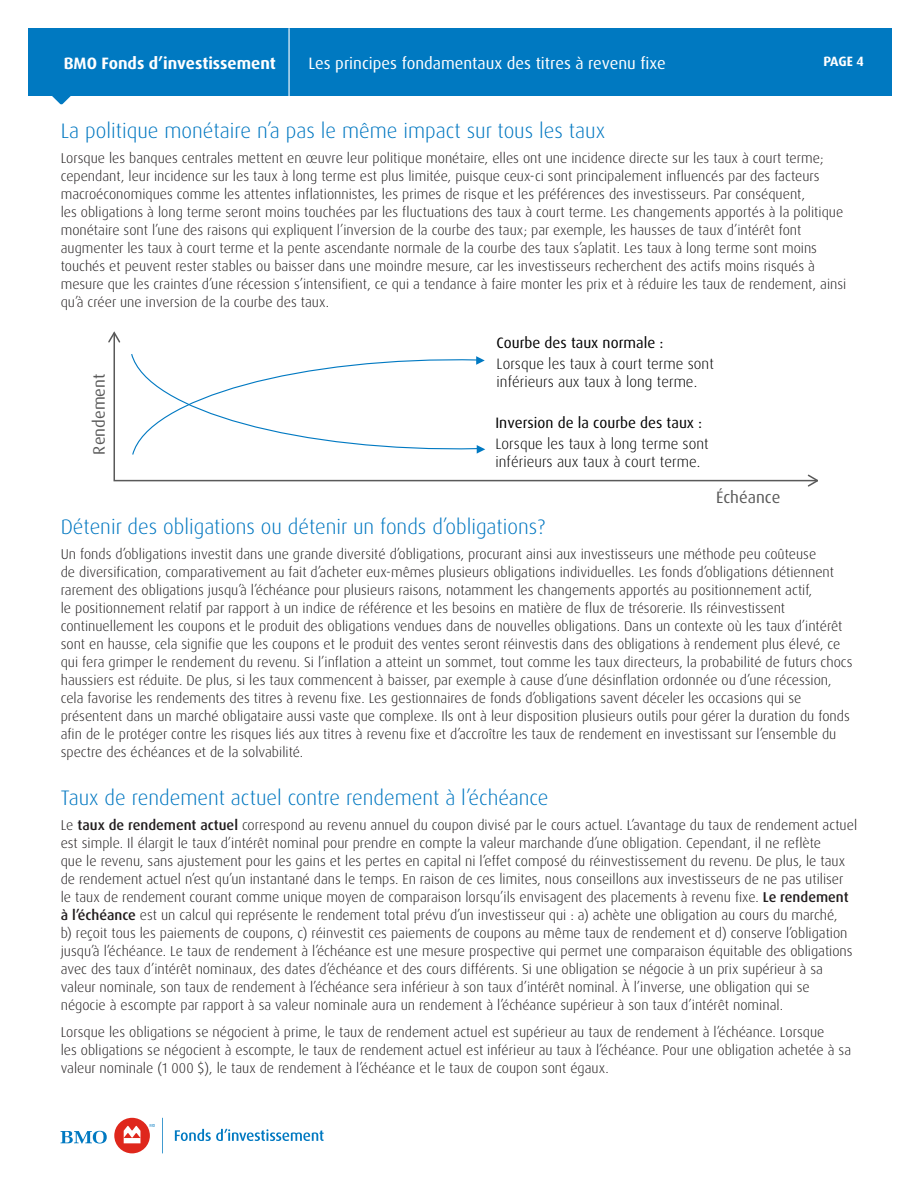
<style>
.page{position:relative;width:918px;height:1188px;background:#fff}
.page>*{position:absolute;margin:0;border:0;box-sizing:border-box;transform-origin:0 0}
.t1{font:300 21px "Dax Pro";color:#0077c1}
.t2{font:16.5px "Dax Pro";color:#fff}
.t3{font:700 16.5px "Dax Pro";color:#fff}
.t4{font:16.5px "Dax Pro";color:#595959}
.t5{font:300 15.15px/18.1px "Dax Pro";color:#000}
.t6{font:15.15px "Dax Pro";color:#000}
.Body_text{font:300 14.25px/18px "Dax Pro";color:#211d1e}
.t7{font:700 13.5px "Dax Pro";color:#fff}
.s1{font-weight:500}
</style>
<div class="page">
<div style="left:28px;top:28px;width:864px;height:68px;background:#0079c1"></div>
<svg style="left:52px;top:96px;width:19px;height:9px"></svg>
<svg style="left:113px;top:344px;width:693px;height:138px"></svg>
<svg style="left:806px;top:474px;width:12px;height:13px"></svg>
<svg style="left:108px;top:331px;width:13px;height:13px"></svg>
<svg style="left:130px;top:353px;width:355px;height:103px"></svg>
<svg style="left:175px;top:1129px;width:149px;height:12px"></svg>
<svg style="left:61px;top:1131px;width:46px;height:13px"></svg>
<div style="left:114px;top:1118px;width:36px;height:35px;background:#df271c;border-radius:50%"></div>
<svg style="left:124px;top:1126px;width:16px;height:17px"></svg>
<svg style="left:162px;top:1118px;width:1px;height:35px"></svg>
<svg style="left:150px;top:1124px;width:5px;height:3px"></svg>
<hr style="left:288px;top:28px;width:2px;height:68px;background:#fff">
<p class="t3" style="left:64px;top:52px;width:214px">BMO Fonds d’investissement</p>
<p class="t2" style="left:309px;top:52px;width:359px">Les principes fondamentaux des titres à revenu fixe</p>
<p class="t7" style="left:823px;top:53px;width:42px">PAGE 4</p>
<h2 class="t1" style="left:61px;top:117px;width:546px">La politique monétaire n’a pas le même impact sur tous les taux</h2>
<p class="Body_text" style="left:61px;top:149px;width:787px">Lorsque les banques centrales mettent en œuvre leur politique monétaire, elles ont une incidence directe sur les taux à court terme; cependant, leur incidence sur les taux à long terme est plus limitée, puisque ceux-ci sont principalement influencés par des facteurs macroéconomiques comme les attentes inflationnistes, les primes de risque et les préférences des investisseurs. Par conséquent,<br>les obligations à long terme seront moins touchées par les fluctuations des taux à court terme. Les changements apportés à la politique monétaire sont l’une des raisons qui expliquent l’inversion de la courbe des taux; par exemple, les hausses de taux d’intérêt font augmenter les taux à court terme et la pente ascendante normale de la courbe des taux s’aplatit. Les taux à long terme sont moins touchés et peuvent rester stables ou baisser dans une moindre mesure, car les investisseurs recherchent des actifs moins risqués à mesure que les craintes d’une récession s’intensifient, ce qui a tendance à faire monter les prix et à réduire les taux de rendement, ainsi qu’à créer une inversion de la courbe des taux.</p>
<p class="t4" style="left:88px;top:455px;width:82px;rotate:-90deg">Rendement</p>
<p class="t6" style="left:497px;top:333px;width:168px">Courbe des taux normale :</p>
<p class="t5" style="left:497px;top:355px;width:219px">Lorsque les taux à court terme sont inférieurs aux taux à long terme.</p>
<p class="t6" style="left:496px;top:413px;width:208px">Inversion de la courbe des taux :</p>
<p class="t5" style="left:496px;top:435px;width:215px">Lorsque les taux à long terme sont inférieurs aux taux à court terme.</p>
<p class="t4" style="left:716px;top:487px;width:66px">Échéance</p>
<h2 class="t1" style="left:61px;top:513px;width:486px">Détenir des obligations ou détenir un fonds d’obligations?</h2>
<p class="Body_text" style="left:61px;top:545px;width:793px">Un fonds d’obligations investit dans une grande diversité d’obligations, procurant ainsi aux investisseurs une méthode peu coûteuse<br>de diversification, comparativement au fait d’acheter eux-mêmes plusieurs obligations individuelles. Les fonds d’obligations détiennent rarement des obligations jusqu’à l’échéance pour plusieurs raisons, notamment les changements apportés au positionnement actif,<br>le positionnement relatif par rapport à un indice de référence et les besoins en matière de flux de trésorerie. Ils réinvestissent continuellement les coupons et le produit des obligations vendues dans de nouvelles obligations. Dans un contexte où les taux d’intérêt sont en hausse, cela signifie que les coupons et le produit des ventes seront réinvestis dans des obligations à rendement plus élevé, ce qui fera grimper le rendement du revenu. Si l’inflation a atteint un sommet, tout comme les taux directeurs, la probabilité de futurs chocs haussiers est réduite. De plus, si les taux commencent à baisser, par exemple à cause d’une désinflation ordonnée ou d’une récession, cela favorise les rendements des titres à revenu fixe. Les gestionnaires de fonds d’obligations savent déceler les occasions qui se présentent dans un marché obligataire aussi vaste que complexe. Ils ont à leur disposition plusieurs outils pour gérer la duration du fonds afin de le protéger contre les risques liés aux titres à revenu fixe et d’accroître les taux de rendement en investissant sur l’ensemble du spectre des échéances et de la solvabilité.</p>
<h2 class="t1" style="left:61px;top:784px;width:489px">Taux de rendement actuel contre rendement à l’échéance</h2>
<p class="Body_text" style="left:61px;top:816px;width:798px">Le <span class="s1">taux de rendement actuel</span> correspond au revenu annuel du coupon divisé par le cours actuel. L’avantage du taux de rendement actuel est simple. Il élargit le taux d’intérêt nominal pour prendre en compte la valeur marchande d’une obligation. Cependant, il ne reflète<br>que le revenu, sans ajustement pour les gains et les pertes en capital ni l’effet composé du réinvestissement du revenu. De plus, le taux de rendement actuel n’est qu’un instantané dans le temps. En raison de ces limites, nous conseillons aux investisseurs de ne pas utiliser le taux de rendement courant comme unique moyen de comparaison lorsqu’ils envisagent des placements à revenu fixe. <span class="s1">Le rendement à l’échéance</span> est un calcul qui représente le rendement total prévu d’un investisseur qui : a) achète une obligation au cours du marché,<br>b) reçoit tous les paiements de coupons, c) réinvestit ces paiements de coupons au même taux de rendement et d) conserve l’obligation jusqu’à l’échéance. Le taux de rendement à l’échéance est une mesure prospective qui permet une comparaison équitable des obligations avec des taux d’intérêt nominaux, des dates d’échéance et des cours différents. Si une obligation se négocie à un prix supérieur à sa valeur nominale, son taux de rendement à l’échéance sera inférieur à son taux d’intérêt nominal. À l’inverse, une obligation qui se négocie à escompte par rapport à sa valeur nominale aura un rendement à l’échéance supérieur à son taux d’intérêt nominal.</p>
<p class="Body_text" style="left:61px;top:1023px;width:792px">Lorsque les obligations se négocient à prime, le taux de rendement actuel est supérieur au taux de rendement à l’échéance. Lorsque<br>les obligations se négocient à escompte, le taux de rendement actuel est inférieur au taux à l’échéance. Pour une obligation achetée à sa valeur nominale (1 000 $), le taux de rendement à l’échéance et le taux de coupon sont égaux.</p>
</div>
